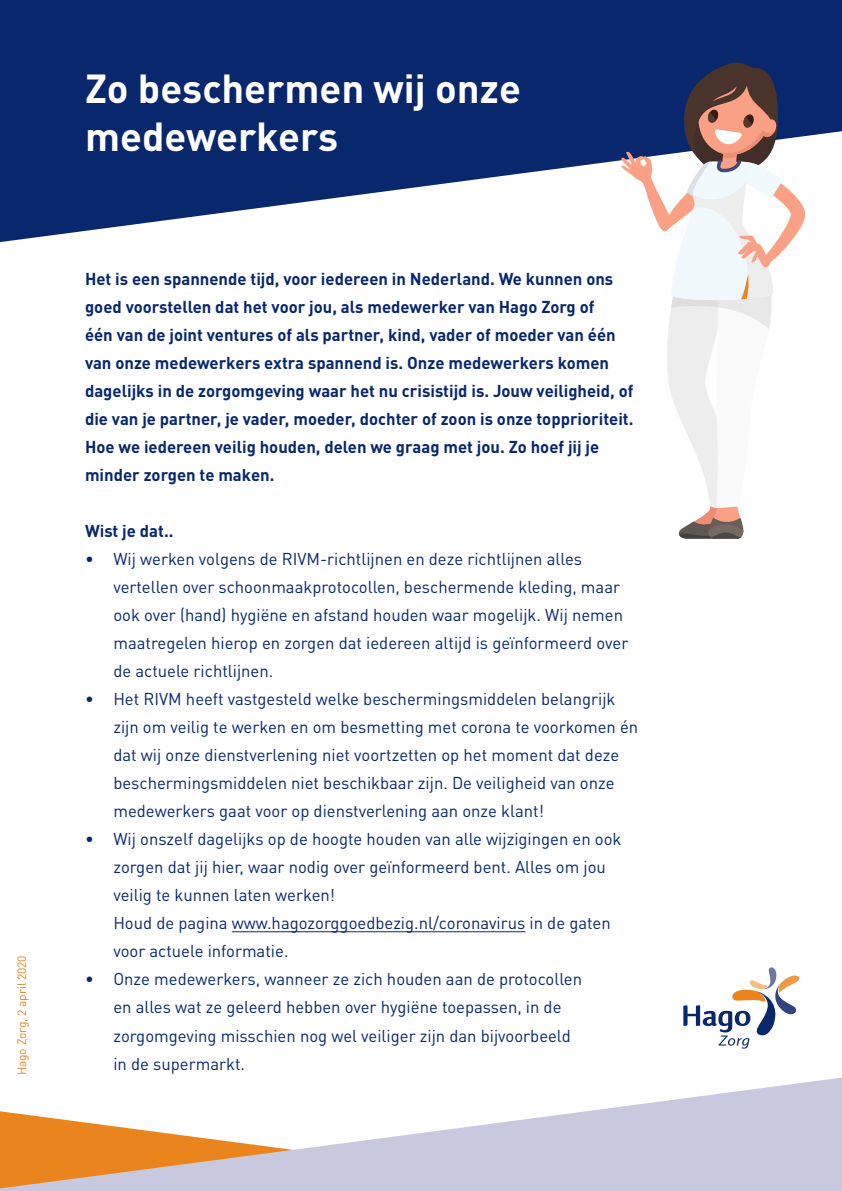
<style>
.page{position:relative;width:842px;height:1191px;background:#fff}
.page>*{position:absolute;margin:0;border:0;box-sizing:border-box;transform-origin:0 0}
.t1{font:700 40px/48px "DIN Pro";color:#fff}
.t2{font:17px/28px "DIN Pro";color:#08276c}
.t3{font:700 17px/28px "DIN Pro";color:#08276c}
.t4{font:12px "DIN Pro";letter-spacing:-.01em;color:#ea841d}
</style>
<div class="page">
<hr style="left:232px;top:931px;width:293px;height:1px;background:#08276c">
<svg style="left:0;top:0;width:842px;height:242px;fill:#08276c"></svg>
<svg style="left:0;top:1077px;width:842px;height:114px;fill:#c8c9df"></svg>
<svg style="left:621px;top:61px;width:185px;height:477px"></svg>
<svg style="left:683px;top:967px;width:117px;height:81px"></svg>
<p class="t4" style="left:14px;top:1075px;width:122px;rotate:-90deg">Hago Zorg, 2 april 2020</p>
<h1 class="t1" style="left:85px;top:62px;width:437px">Zo beschermen wij onze medewerkers</h1>
<p class="t3" style="left:85px;top:264px;width:550px">Het is een spannende tijd, voor iedereen in Nederland. We kunnen ons goed voorstellen dat het voor jou, als medewerker van Hago Zorg of<br>één van de joint ventures of als partner, kind, vader of moeder van één van onze medewerkers extra spannend is. Onze medewerkers komen dagelijks in de zorgomgeving waar het nu crisistijd is. Jouw veiligheid, of die van je partner, je vader, moeder, dochter of zoon is onze topprioriteit.<br>Hoe we iedereen veilig houden, delen we graag met jou. Zo hoef jij je minder zorgen te maken.</p>
<p class="t3" style="left:85px;top:516px;width:90px">Wist je dat..</p>
<p class="t2" style="left:113px;top:544px;width:516px;text-indent:-28px">• Wij werken volgens de RIVM-richtlijnen en deze richtlijnen alles vertellen over schoonmaakprotocollen, beschermende kleding, maar ook over (hand) hygiëne en afstand houden waar mogelijk. Wij nemen maatregelen hierop en zorgen dat iedereen altijd is geïnformeerd over de actuele richtlijnen.</p>
<p class="t2" style="left:113px;top:684px;width:526px;text-indent:-28px">• Het RIVM heeft vastgesteld welke beschermingsmiddelen belangrijk zijn om veilig te werken en om besmetting met corona te voorkomen én dat wij onze dienstverlening niet voortzetten op het moment dat deze beschermingsmiddelen niet beschikbaar zijn. De veiligheid van onze medewerkers gaat voor op dienstverlening aan onze klant!</p>
<p class="t2" style="left:113px;top:824px;width:510px;text-indent:-28px">• Wij onszelf dagelijks op de hoogte houden van alle wijzigingen en ook zorgen dat jij hier, waar nodig over geïnformeerd bent. Alles om jou veilig te kunnen laten werken!<br>Houd de pagina www.hagozorggoedbezig.nl/coronavirus in de gaten voor actuele informatie.</p>
<p class="t2" style="left:113px;top:964px;width:470px;text-indent:-28px">• Onze medewerkers, wanneer ze zich houden aan de protocollen en alles wat ze geleerd hebben over hygiëne toepassen, in de zorgomgeving misschien nog wel veiliger zijn dan bijvoorbeeld in de supermarkt.</p>
</div>
